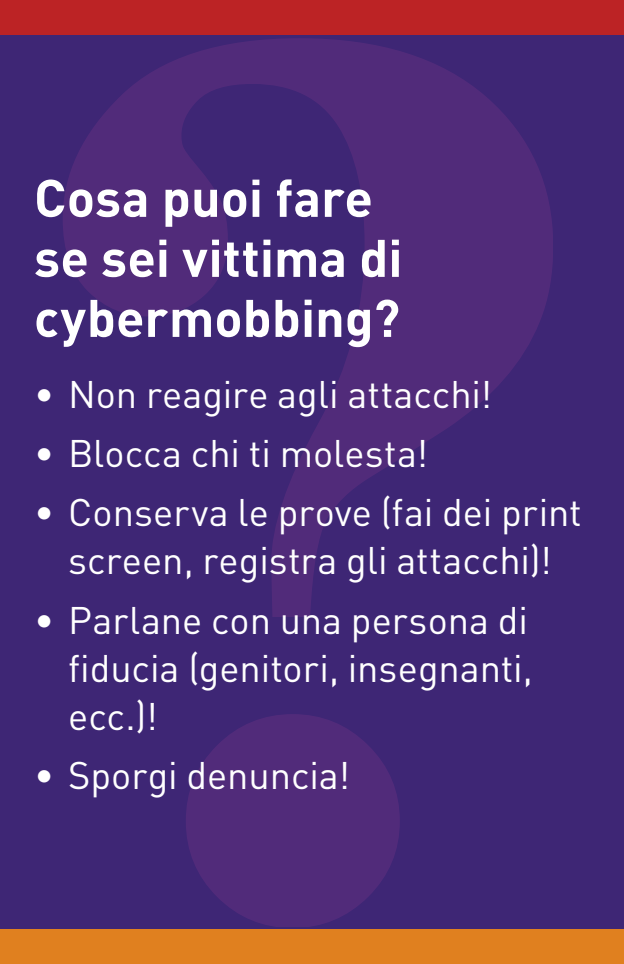
<style>
.page{position:relative;width:624px;height:964px;background:#fff}
.page>*{position:absolute;margin:0;border:0;box-sizing:border-box;transform-origin:0 0}
.t1{font:700 1266px "Times";color:#743485}
.t2{font:700 52px/60px "DIN Weber";color:#fff}
.t3{font:38px/48px "DIN Weber";color:#fff;text-align:center}
</style>
<div class="page">
<div style="left:0;top:34px;width:624px;height:896px;background:#3e2675"></div>
<hr style="left:623px;top:34px;width:1px;height:896px;background:#bb256c">
<div style="left:0;top:930px;width:624px;height:34px;background:#e0801f"></div>
<div style="left:0;top:0;width:624px;height:34px;background:#bc2325"></div>
<hr style="left:623px;top:0;width:1px;height:34px;background:#743485">
<h1 class="t1" style="left:-5px;top:-730px;width:635px">?</h1>
<h2 class="t2" style="left:34px;top:166px;width:370px">Cosa puoi fare se sei vittima di cybermobbing?</h2>
<p class="t3" style="left:34px;top:369px;width:459px">• Non reagire agli attacchi!</p>
<p class="t3" style="left:34px;top:428px;width:395px">• Blocca chi ti molesta!</p>
<p class="t3" style="left:34px;top:488px;width:549px">• Conserva le prove (fai dei print screen, registra gli attacchi)!</p>
<p class="t3" style="left:68px;top:595px;width:466px;text-align:left;text-indent:-34px">• Parlane con una persona di fiducia (genitori, insegnanti, ecc.)!</p>
<p class="t3" style="left:34px;top:750px;width:317px">• Sporgi denuncia!</p>
</div>
